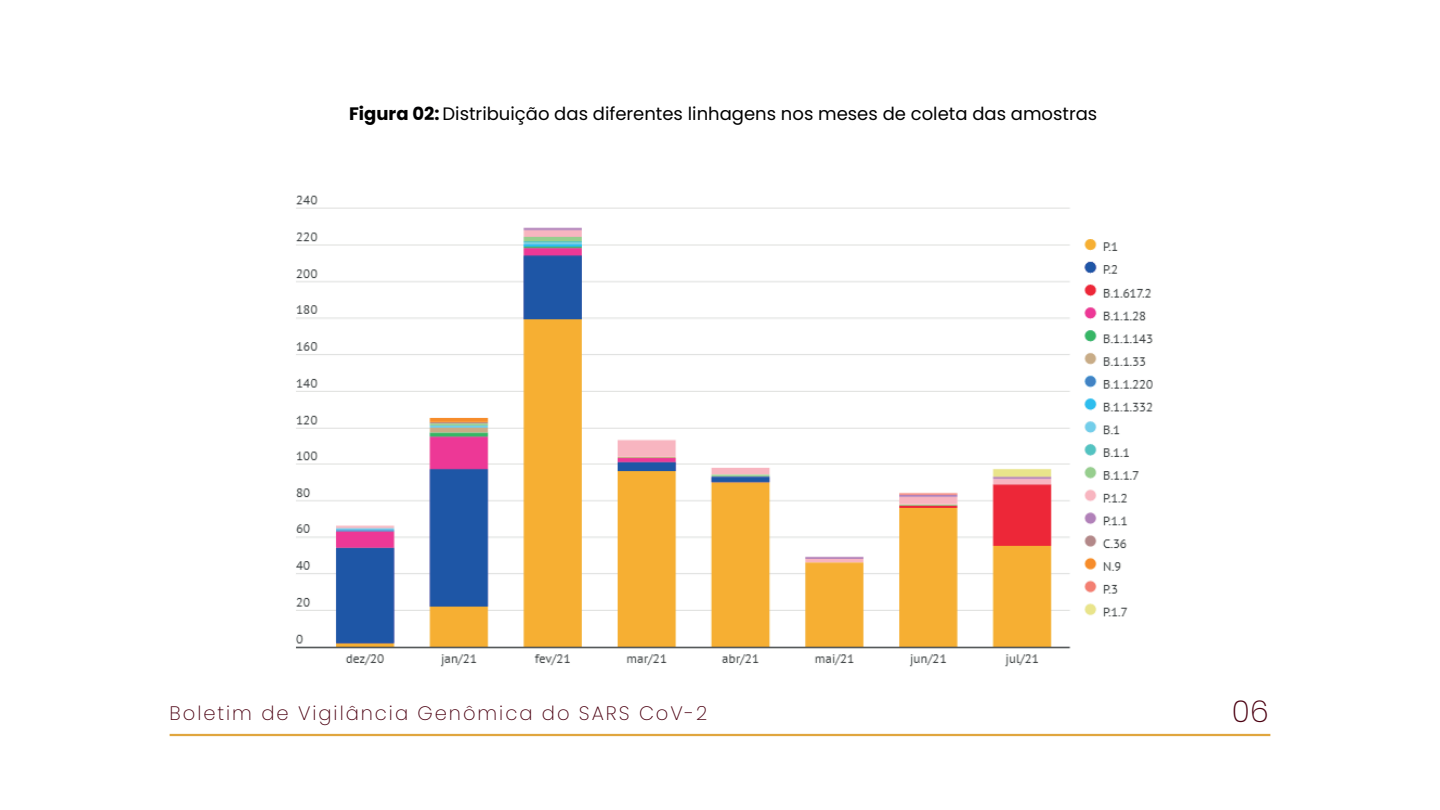
<style>
.page{position:relative;width:1440px;height:810px;background:#fff}
.page>*{position:absolute;margin:0;border:0;box-sizing:border-box;transform-origin:0 0}
.t1{font:200 30px "Poppins";color:#4b0011}
.t2{font:200 19.5px "Poppins";letter-spacing:.1em;color:#4b0011}
.t3{font:18px "Poppins";color:#000001}
.s1{font-weight:700}
</style>
<div class="page">
<hr style="left:170px;top:734px;width:1100px;height:2px;background:#e0a63e">
<img style="left:296px;top:195px;width:857px;height:472px">
<p class="t3" style="left:349px;top:103px;width:750px"><span class="s1">Figura 02:</span> Distribuição das diferentes linhagens nos meses de coleta das amostras</p>
<p class="t2" style="left:170px;top:702px;width:539px">Boletim de Vigilância Genômica do SARS CoV-2</p>
<h1 class="t1" style="left:1232px;top:694px;width:38px">06</h1>
</div>
